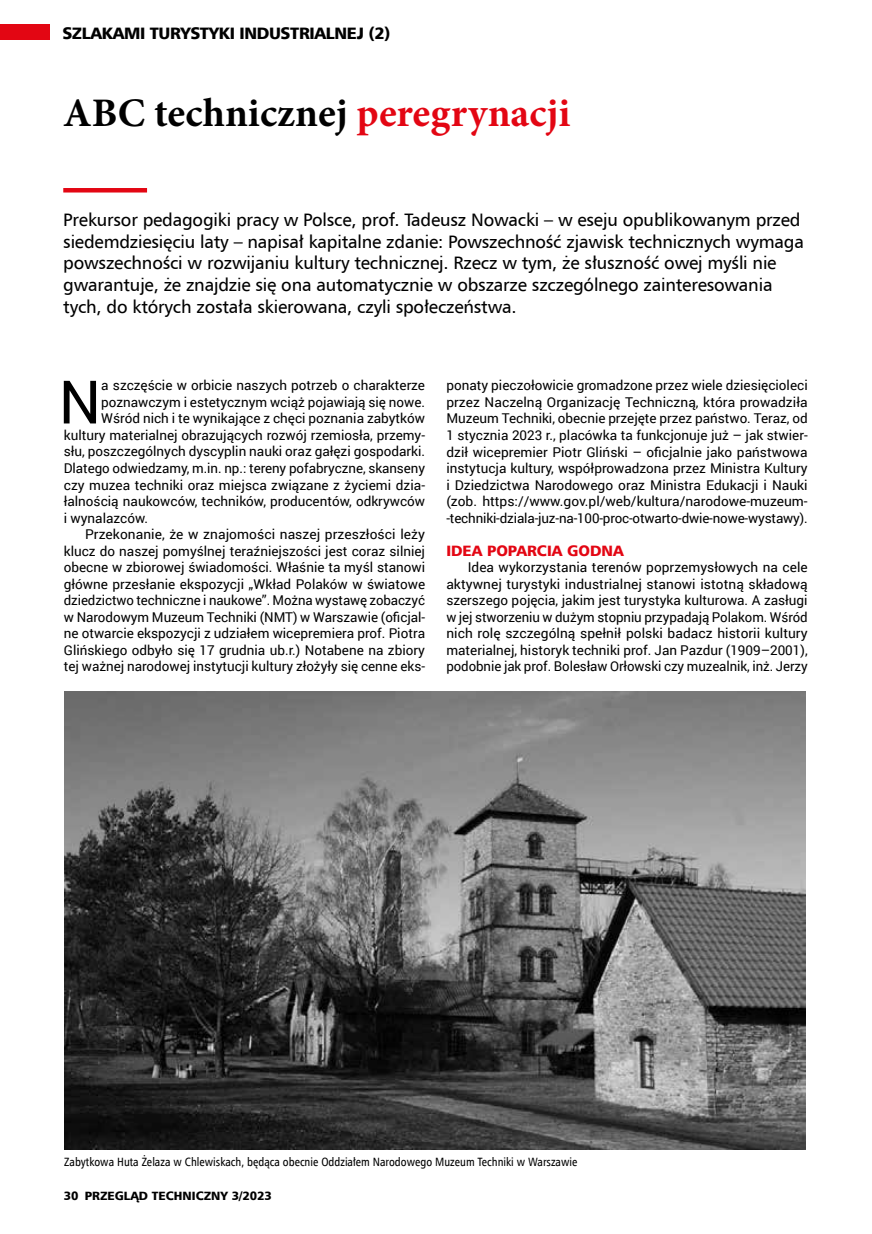
<style>
.page{position:relative;width:872px;height:1234px;background:#fff}
.page>*{position:absolute;margin:0;border:0;box-sizing:border-box;transform-origin:0 0}
.t1{font:59.85px "Roboto";color:#000}
.t2{font:700 40.5px "Minion Pro";color:#000}
.t3{font:18px/21.6px "Humnst 777 EU";letter-spacing:-.01em;color:#000}
.t4{font:16.5px "Humnst 777 Blk EU";letter-spacing:-.02em;color:#000}
.t5{font:15px "Humnst 777 Blk EU";color:#e30613}
.t6{font:13.5px/16.5px "Roboto";color:#000;text-align:justify}
.t7{font:12px "Humnst 777 Cn EU";color:#000}
.t8{font:12px "Humnst 777 Blk EU";color:#000}
.s1{color:#e30613}
</style>
<div class="page">
<div style="left:0;top:24px;width:49px;height:16px;background:#e30613"></div>
<hr style="left:63px;top:188px;width:84px;height:4px;background:#e30613">
<img style="left:64px;top:691px;width:741px;height:457px">
<p class="t4" style="left:62px;top:23px;width:330px">SZLAKAMI TURYSTYKI INDUSTRIALNEJ (2)</p>
<h2 class="t2" style="left:63px;top:85px;width:509px">ABC technicznej <span class="s1">peregrynacji</span></h2>
<p class="t3" style="left:63px;top:209px;width:742px">Prekursor pedagogiki pracy w Polsce, prof. Tadeusz Nowacki – w eseju opublikowanym przed siedemdziesięciu laty – napisał kapitalne zdanie: Powszechność zjawisk technicznych wymaga powszechności w rozwijaniu kultury technicznej. Rzecz w tym, że słuszność owej myśli nie gwarantuje, że znajdzie się ona automatycznie w obszarze szczególnego zainteresowania tych, do których została skierowana, czyli społeczeństwa.</p>
<h1 class="t1" style="left:59px;top:360px;width:44px">N</h1>
<p class="t6" style="left:101px;top:377px;width:325px">a szczęście w orbicie naszych potrzeb o charakterze</p>
<p class="t6" style="left:101px;top:393px;width:325px">poznawczym i estetycznym wciąż pojawiają się nowe.</p>
<p class="t6" style="left:101px;top:410px;width:325px">Wśród nich i te wynikające z chęci poznania zabytków</p>
<p class="t6" style="left:64px;top:426px;width:363px">kultury materialnej obrazujących rozwój rzemiosła, przemy-</p>
<p class="t6" style="left:64px;top:443px;width:363px">słu, poszczególnych dyscyplin nauki oraz gałęzi gospodarki.</p>
<p class="t6" style="left:64px;top:459px;width:363px">Dlatego odwiedzamy, m.in. np.: tereny pofabryczne, skanseny</p>
<p class="t6" style="left:64px;top:476px;width:363px">czy muzea techniki oraz miejsca związane z życiemi dzia-</p>
<p class="t6" style="left:64px;top:492px;width:363px">łalnością naukowców, techników, producentów, odkrywców</p>
<p class="t6" style="left:64px;top:509px;width:86px">i wynalazców.</p>
<p class="t6" style="left:85px;top:525px;width:341px">Przekonanie, że w znajomości naszej przeszłości leży</p>
<p class="t6" style="left:64px;top:542px;width:363px">klucz do naszej pomyślnej teraźniejszości jest coraz silniej</p>
<p class="t6" style="left:64px;top:558px;width:363px">obecne w zbiorowej świadomości. Właśnie ta myśl stanowi</p>
<p class="t6" style="left:64px;top:575px;width:363px">główne przesłanie ekspozycji „Wkład Polaków w światowe</p>
<p class="t6" style="left:64px;top:591px;width:363px">dziedzictwo techniczne i naukowe”. Można wystawę zobaczyć</p>
<p class="t6" style="left:64px;top:608px;width:363px">w Narodowym Muzeum Techniki (NMT) w Warszawie (oficjal-</p>
<p class="t6" style="left:64px;top:624px;width:363px">ne otwarcie ekspozycji z udziałem wicepremiera prof. Piotra</p>
<p class="t6" style="left:64px;top:641px;width:363px">Glińskiego odbyło się 17 grudnia ub.r.) Notabene na zbiory</p>
<p class="t6" style="left:64px;top:657px;width:363px">tej ważnej narodowej instytucji kultury złożyły się cenne eks-</p>
<p class="t6" style="left:446px;top:377px;width:363px">ponaty pieczołowicie gromadzone przez wiele dziesięcioleci przez Naczelną Organizację Techniczną, która prowadziła Muzeum Techniki, obecnie przejęte przez państwo. Teraz, od 1 stycznia 2023 r., placówka ta funkcjonuje już – jak stwier&shy;dził wicepremier Piotr Gliński – oficjalnie jako państwowa instytucja kultury, współprowadzona przez Ministra Kultury i Dziedzictwa Narodowego oraz Ministra Edukacji i Nauki (zob. https://www.gov.pl/web/kultura/narodowe-muzeum--techniki-dziala-juz-na-100-proc-otwarto-dwie-nowe-wystawy).</p>
<p class="t5" style="left:446px;top:540px;width:179px">IDEA POPARCIA GODNA</p>
<p class="t6" style="left:446px;top:558px;width:363px;text-indent:21px">Idea wykorzystania terenów poprzemysłowych na cele aktywnej turystyki industrialnej stanowi istotną składową szerszego pojęcia, jakim jest turystyka kulturowa. A zasługi w jej stworzeniu w dużym stopniu przypadają Polakom. Wśród nich rolę szczególną spełnił polski badacz historii kultury materialnej, historyk techniki prof. Jan Pazdur (1909–2001), podobnie jak prof. Bolesław Orłowski czy muzealnik, inż. Jerzy</p>
<p class="t7" style="left:64px;top:1154px;width:515px">Zabytkowa Huta Żelaza w Chlewiskach, będąca obecnie Oddziałem Narodowego Muzeum Techniki w Warszawie</p>
<p class="t8" style="left:64px;top:1187px;width:210px">30 PRZEGLĄD TECHNICZNY 3/2023</p>
</div>
